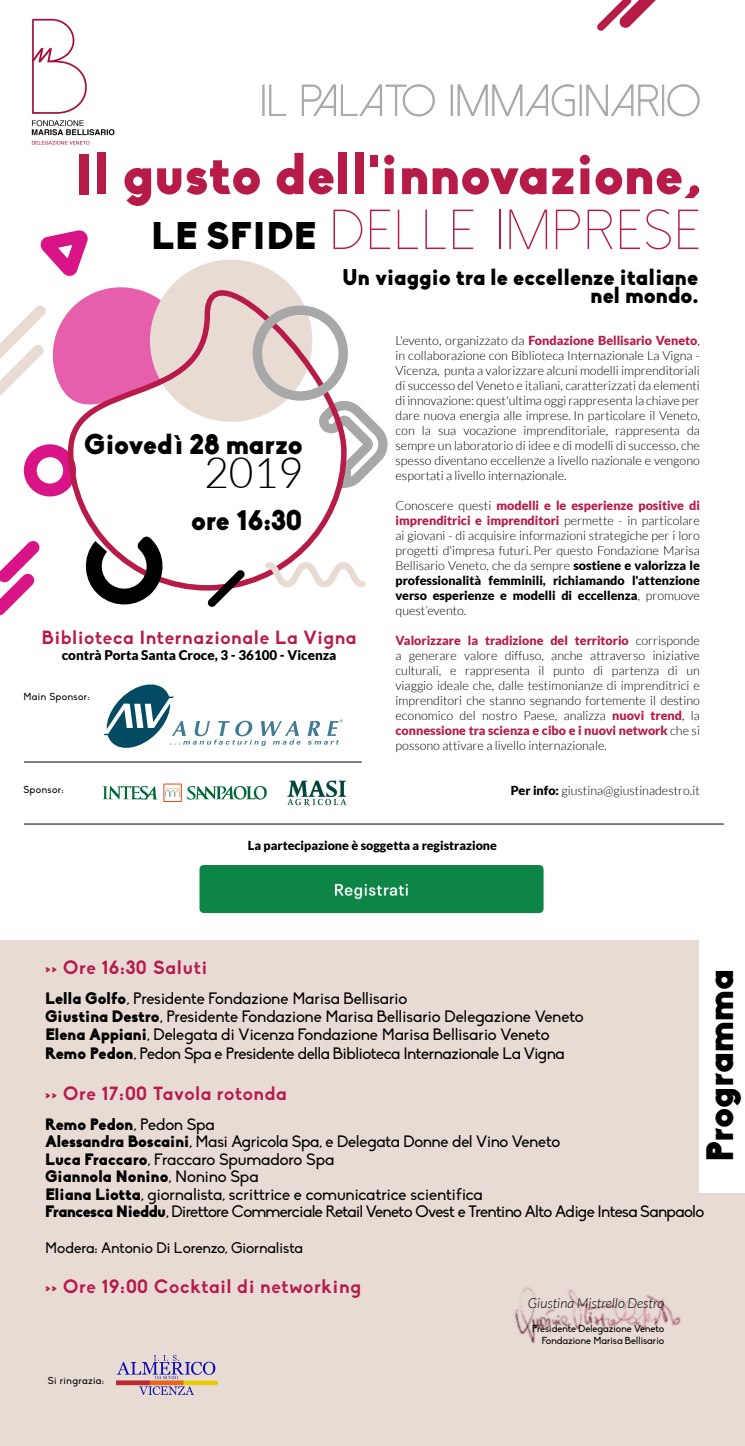
<style>
.page{position:relative;width:745px;height:1446px;background:#fff}
.page>*{position:absolute;margin:0;border:0;box-sizing:border-box;transform-origin:0 0}
.t1{font:900 56.25px "Biko";color:#b71c49}
.t2{font:300 56.25px "Dolce Vita";letter-spacing:.07em;color:#b71c49}
.t3{font:300 42.5px "Lato";color:#000}
.t4{font:900 37.5px "Biko";letter-spacing:-.01em;color:#000}
.t5{font:900 27.75px "Biko";color:#000}
.t6{font:900 22.25px/18.1px "Biko";color:#000;text-align:right}
.t7{font:700 18.75px "Biko";letter-spacing:.04em;color:#b71c49}
.t8{font:16.25px/17.5px "Biko";letter-spacing:-.01em;color:#000}
.t9{font:15px "Biko";color:#000}
.t10{font:italic 300 13.75px "Lato";color:#000}
.t11{font:900 13.38px "Lato";color:#000}
.t12{font:300 12.5px/15px "Lato";color:#000;text-align:justify}
.t13{font:900 12.5px "Lato";color:#000}
.t14{font:10px/12px "Biko";letter-spacing:.005em;color:#000;text-align:right}
.t15{font:10px "Biko";letter-spacing:.04em;color:#000}
.t16{font:10px "Biko";letter-spacing:.05em;color:#000}
.s1{font-family:"Biko";font-weight:900;font-size:38px;color:#000}
.s2{font-weight:900;color:#b71c49}
.s3{font-weight:900}
</style>
<div class="page">
<svg style="left:307px;top:719px;width:35px;height:25px"></svg>
<svg style="left:103px;top:684px;width:197px;height:64px"></svg>
<img style="left:31px;top:18px;width:84px;height:127px">
<svg style="left:75px;top:259px;width:268px;height:332px"></svg>
<svg style="left:252px;top:305px;width:135px;height:183px"></svg>
<svg style="left:207px;top:570px;width:38px;height:37px"></svg>
<svg style="left:0;top:541px;width:40px;height:75px"></svg>
<svg style="left:81px;top:536px;width:86px;height:69px"></svg>
<svg style="left:265px;top:562px;width:100px;height:25px"></svg>
<svg style="left:0;top:230px;width:198px;height:266px"></svg>
<svg style="left:597px;top:0;width:59px;height:31px"></svg>
<div style="left:0;top:940px;width:744px;height:506px;background:#e8dbd4"></div>
<img style="left:515px;top:1287px;width:166px;height:55px">
<div style="left:699px;top:918px;width:45px;height:274px;background:#fff"></div>
<div style="left:262px;top:85px;width:2px;height:31px;border:1px solid #a8a8a8"></div>
<svg style="left:269px;top:84px;width:17px;height:32px"></svg>
<svg style="left:301px;top:84px;width:133px;height:32px"></svg>
<div style="left:450px;top:85px;width:2px;height:31px;border:1px solid #a8a8a8"></div>
<svg style="left:457px;top:84px;width:117px;height:32px"></svg>
<div style="left:579px;top:85px;width:2px;height:31px;border:1px solid #a8a8a8"></div>
<svg style="left:586px;top:84px;width:72px;height:32px"></svg>
<div style="left:661px;top:85px;width:2px;height:31px;border:1px solid #a8a8a8"></div>
<svg style="left:667px;top:84px;width:32px;height:32px"></svg>
<hr style="left:24px;top:762px;width:337px;height:1px;background:#000">
<img style="left:287px;top:780px;width:60px;height:26px">
<svg style="left:103px;top:786px;width:54px;height:13px"></svg>
<svg style="left:163px;top:783px;width:103px;height:19px"></svg>
<img style="left:116px;top:1355px;width:101px;height:39px">
<div style="left:199px;top:865px;width:345px;height:49px;background:#0d8547"></div>
<hr style="left:24px;top:824px;width:699px;height:1px;background:#000">
<h1 class="t1" style="left:74px;top:140px;width:627px">Il gusto dell'innovazione,</h1>
<h1 class="t2" style="left:151px;top:202px;width:549px"><span class="s1">LE SFIDE</span> DELLE IMPRESE</h1>
<h3 class="t6" style="left:342px;top:268px;width:357px">Un viaggio tra le eccellenze italiane nel mondo.</h3>
<h3 class="t5" style="left:84px;top:427px;width:220px">Giovedì 28 marzo</h3>
<h2 class="t3" style="left:204px;top:450px;width:100px">2019</h2>
<h3 class="t5" style="left:191px;top:503px;width:113px">ore 16:30</h3>
<h3 class="t7" style="left:42px;top:626px;width:316px">Biblioteca Internazionale La Vigna</h3>
<p class="t11" style="left:62px;top:647px;width:276px">contrà Porta Santa Croce, 3 - 36100 - Vicenza</p>
<p class="t15" style="left:23px;top:691px;width:68px">Main Sponsor:</p>
<p class="t15" style="left:23px;top:784px;width:42px">Sponsor:</p>
<p class="t12" style="left:395px;top:333px;width:306px">L'evento, organizzato da <span class="s2">Fondazione Bellisario Veneto</span>, in collaborazione con Biblioteca Internazionale La Vigna - Vicenza, punta a valorizzare alcuni modelli imprenditoriali di successo del Veneto e italiani, caratterizzati da elementi di innovazione: quest'ultima oggi rappresenta la chiave per dare nuova energia alle imprese. In particolare il Veneto, con la sua vocazione imprenditoriale, rappresenta da sempre un laboratorio di idee e di modelli di successo, che spesso diventano eccellenze a livello nazionale e vengono esportati a livello internazionale.</p>
<p class="t12" style="left:395px;top:498px;width:306px">Conoscere questi <span class="s2">modelli e le esperienze positive di imprenditrici e imprenditori</span> permette - in particolare ai giovani - di acquisire informazioni strategiche per i loro progetti d’impresa futuri. Per questo Fondazione Marisa Bellisario Veneto, che da sempre <span class="s3">sostiene e valorizza le professionalità femminili, richiamando l'attenzione verso esperienze e modelli di eccellenza</span>, promuove quest’evento.</p>
<p class="t12" style="left:395px;top:633px;width:306px"><span class="s2">Valorizzare la tradizione del territorio</span> corrisponde a generare valore diffuso, anche attraverso iniziative culturali, e rappresenta il punto di partenza di un viaggio ideale che, dalle testimonianze di imprenditrici e imprenditori che stanno segnando fortemente il destino economico del nostro Paese, analizza <span class="s2">nuovi trend</span>, la <span class="s2">connessione tra scienza e cibo e i nuovi network</span> che si possono attivare a livello internazionale.</p>
<p class="t12" style="left:510px;top:783px;width:190px"><span class="s3">Per info:</span> giustina@giustinadestro.it</p>
<p class="t13" style="left:248px;top:838px;width:250px">La partecipazione è soggetta a registrazione</p>
<h3 class="t7" style="left:45px;top:956px;width:163px">&gt;&gt; Ore 16:30 Saluti</h3>
<h3 class="t8" style="left:45px;top:990px;width:540px"><span class="s3">Lella Golfo</span>, Presidente Fondazione Marisa Bellisario<br><span class="s3">Giustina Destro</span>, Presidente Fondazione Marisa Bellisario Delegazione Veneto<br><span class="s3">Elena Appiani</span>, Delegata di Vicenza Fondazione Marisa Bellisario Veneto</h3>
<h3 class="t8" style="left:45px;top:1045px;width:520px"><span class="s3">Remo Pedon</span>, Pedon Spa e Presidente della Biblioteca Internazionale La Vigna</h3>
<h3 class="t7" style="left:45px;top:1081px;width:243px">&gt;&gt; Ore 17:00 Tavola rotonda</h3>
<p class="t8" style="left:45px;top:1115px;width:660px"><span class="s3">Remo Pedon</span>, Pedon Spa<br><span class="s3">Alessandra Boscaini</span>, Masi Agricola Spa, e Delegata Donne del Vino Veneto<br><span class="s3">Luca Fraccaro</span>, Fraccaro Spumadoro Spa<br><span class="s3">Giannola Nonino</span>, Nonino Spa<br><span class="s3">Eliana Liotta</span>, giornalista, scrittrice e comunicatrice scientifica<br><span class="s3">Francesca Nieddu</span>, Direttore Commerciale Retail Veneto Ovest e Trentino Alto Adige Intesa Sanpaolo</p>
<p class="t9" style="left:45px;top:1239px;width:259px">Modera: Antonio Di Lorenzo, Giornalista</p>
<h3 class="t7" style="left:45px;top:1275px;width:317px">&gt;&gt; Ore 19:00 Cocktail di networking</h3>
<p class="t10" style="left:527px;top:1295px;width:138px">Giustina Mistrello Destro</p>
<p class="t14" style="left:531px;top:1323px;width:134px">Presidente Delegazione Veneto<br>Fondazione Marisa Bellisario</p>
<h3 class="t4" style="left:696px;top:1162px;width:194px;rotate:-90deg">Programma</h3>
<p class="t16" style="left:48px;top:1375px;width:58px">Si ringrazia:</p>
</div>
